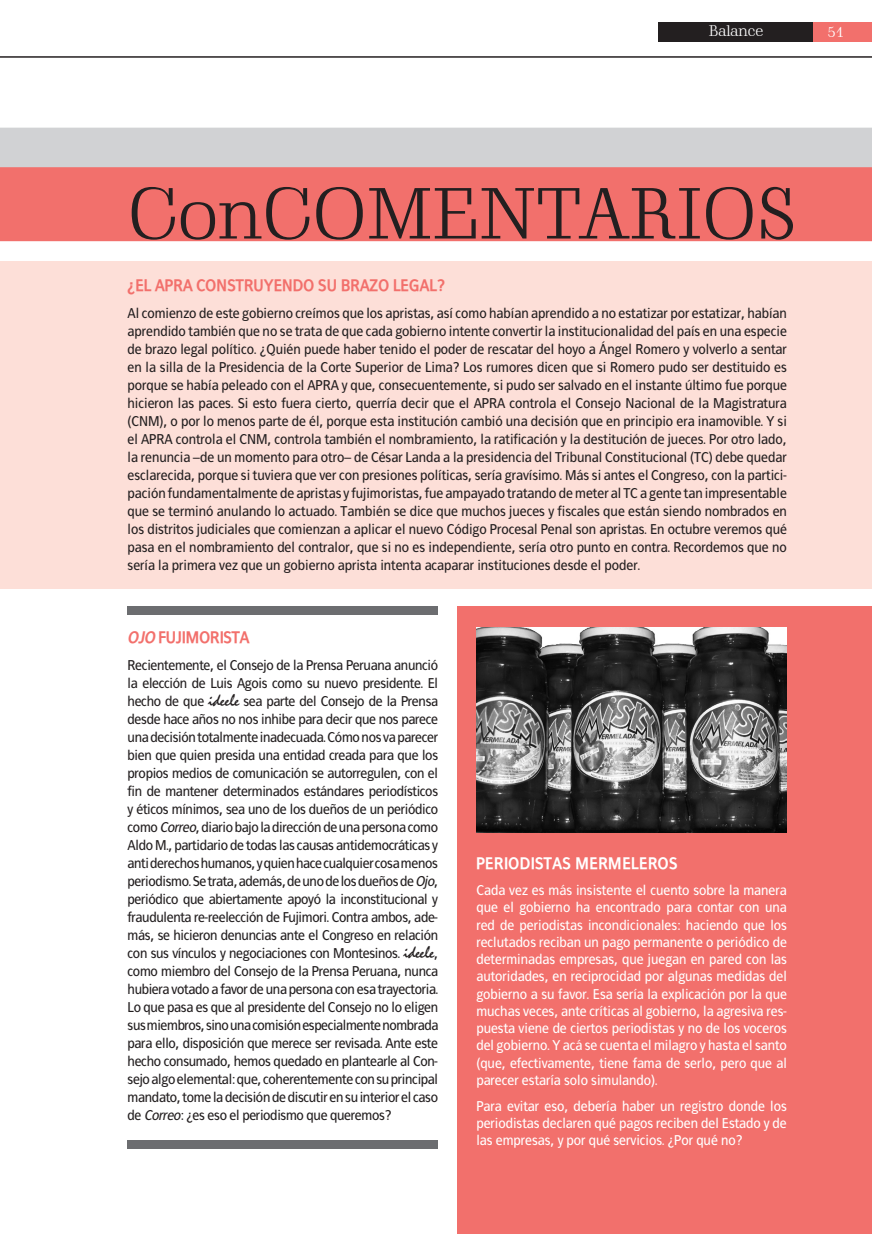
<style>
.page{position:relative;width:872px;height:1234px;background:#fff}
.page>*{position:absolute;margin:0;border:0;box-sizing:border-box;transform-origin:0 0}
.titulo_parte1{font:300 70.5px "Schadow BT";color:#231f20}
.cuerpo_texto_175{font:700 16.5px "Francophil Sans";letter-spacing:-.01em;color:#f2706c}
.cuerpo_texto_175-2{font:700 16.5px "Francophil Sans";letter-spacing:.01em;color:#fff}
.t1{font:300 15px "Schadow BT";color:#fff}
.cuerpo_texto_175-3{font:14.25px/18px "Francophil Sans";letter-spacing:-.01em;color:#231f20;text-align:justify}
.cuerpo_texto_175-4{font:14.25px/17.2px "Francophil Sans";color:#fff;text-align:justify}
.s1{font-style:italic}
.s2{font-family:"Mystical";font-size:16.5px}
</style>
<div class="page">
<div style="left:658px;top:22px;width:214px;height:19px;background:#231f20"></div>
<hr style="left:0;top:57px;width:872px;height:1px;background:#231f20">
<div style="left:813px;top:22px;width:59px;height:19px;background:#f2706c"></div>
<div style="left:0;top:167px;width:872px;height:74px;background:#f2706c"></div>
<div style="left:0;top:128px;width:872px;height:39px;background:#d1d2d4"></div>
<div style="left:457px;top:606px;width:415px;height:627px;background:#f2706c"></div>
<div style="left:0;top:261px;width:872px;height:328px;background:#fddfd8"></div>
<div style="left:128px;top:606px;width:310px;height:9px;background:#6c6d70"></div>
<div style="left:128px;top:1139px;width:310px;height:9px;background:#6c6d70"></div>
<img style="left:476px;top:627px;width:311px;height:205px">
<p class="t1" style="left:708px;top:22px;width:56px">BALANCE</p>
<p class="t1" style="left:827px;top:22px;width:18px">51</p>
<p class="titulo_parte1" style="left:128px;top:170px;width:671px">CONCOMENTARIOS</p>
<p class="cuerpo_texto_175" style="left:128px;top:276px;width:319px">¿EL APRA CONSTRUYENDO SU BRAZO LEGAL?</p>
<p class="cuerpo_texto_175-3" style="left:128px;top:304px;width:661px">Al comienzo de este gobierno creímos que los apristas, así como habían aprendido a no estatizar por estatizar, habían aprendido también que no se trata de que cada gobierno intente convertir la institucionalidad del país en una especie de brazo legal político. ¿Quién puede haber tenido el poder de rescatar del hoyo a Ángel Romero y volverlo a sentar en la silla de la Presidencia de la Corte Superior de Lima? Los rumores dicen que si Romero pudo ser destituido es porque se había peleado con el APRA y que, consecuentemente, si pudo ser salvado en el instante último fue porque hicieron las paces. Si esto fuera cierto, querría decir que el APRA controla el Consejo Nacional de la Magistratura (CNM), o por lo menos parte de él, porque esta institución cambió una decisión que en principio era inamovible. Y si el APRA controla el CNM, controla también el nombramiento, la ratificación y la destitución de jueces. Por otro lado, la renuncia –de un momento para otro– de César Landa a la presidencia del Tribunal Constitucional (TC) debe quedar esclarecida, porque si tuviera que ver con presiones políticas, sería gravísimo. Más si antes el Congreso, con la partici&shy;pación fundamentalmente de apristas y fujimoristas, fue ampayado tratando de meter al TC a gente tan impresentable que se terminó anulando lo actuado. También se dice que muchos jueces y fiscales que están siendo nombrados en los distritos judiciales que comienzan a aplicar el nuevo Código Procesal Penal son apristas. En octubre veremos qué pasa en el nombramiento del contralor, que si no es independiente, sería otro punto en contra. Recordemos que no sería la primera vez que un gobierno aprista intenta acaparar instituciones desde el poder.</p>
<p class="cuerpo_texto_175" style="left:128px;top:627px;width:124px"><span class="s1">Ojo</span> FUJIMORISTA</p>
<p class="cuerpo_texto_175-3" style="left:128px;top:655px;width:312px">Recientemente, el Consejo de la Prensa Peruana anunció la elección de Luis Agois como su nuevo presidente. El hecho de que <span class="s2">ideele</span> sea parte del Consejo de la Prensa desde hace años no nos inhibe para decir que nos parece una decisión totalmente inadecuada. Cómo nos va parecer bien que quien presida una entidad creada para que los propios medios de comunicación se autorregulen, con el fin de mantener determinados estándares periodísticos y éticos mínimos, sea uno de los dueños de un periódico como <span class="s1">Correo</span>, diario bajo la dirección de una persona como Aldo M., partidario de todas las causas antidemocráticas y anti derechos humanos, y quien hace cualquier cosa menos periodismo. Se trata, además, de uno de los dueños de <span class="s1">Ojo</span>, periódico que abiertamente apoyó la inconstitucional y fraudulenta re-reelección de Fujimori. Contra ambos, ade&shy;más, se hicieron denuncias ante el Congreso en relación con sus vínculos y negociaciones con Montesinos. <span class="s2">ideele</span>, como miembro del Consejo de la Prensa Peruana, nunca hubiera votado a favor de una persona con esa trayectoria.<br>Lo que pasa es que al presidente del Consejo no lo eligen sus miembros, sino una comisión especialmente nombrada para ello, disposición que merece ser revisada. Ante este hecho consumado, hemos quedado en plantearle al Con&shy;sejo algo elemental: que, coherentemente con su principal mandato, tome la decisión de discutir en su interior el caso de <span class="s1">Correo</span>: ¿es eso el periodismo que queremos?</p>
<p class="cuerpo_texto_175-2" style="left:476px;top:853px;width:203px">PERIODISTAS MERMELEROS</p>
<p class="cuerpo_texto_175-4" style="left:476px;top:881px;width:312px">Cada vez es más insistente el cuento sobre la manera que el gobierno ha encontrado para contar con una red de periodistas incondicionales: haciendo que los reclutados reciban un pago permanente o periódico de determinadas empresas, que juegan en pared con las autoridades, en reciprocidad por algunas medidas del gobierno a su favor. Esa sería la explicación por la que muchas veces, ante críticas al gobierno, la agresiva res&shy;puesta viene de ciertos periodistas y no de los voceros del gobierno. Y acá se cuenta el milagro y hasta el santo (que, efectivamente, tiene fama de serlo, pero que al parecer estaría solo simulando).</p>
<p class="cuerpo_texto_175-4" style="left:476px;top:1096px;width:312px">Para evitar eso, debería haber un registro donde los periodistas declaren qué pagos reciben del Estado y de las empresas, y por qué servicios. ¿Por qué no?</p>
</div>
